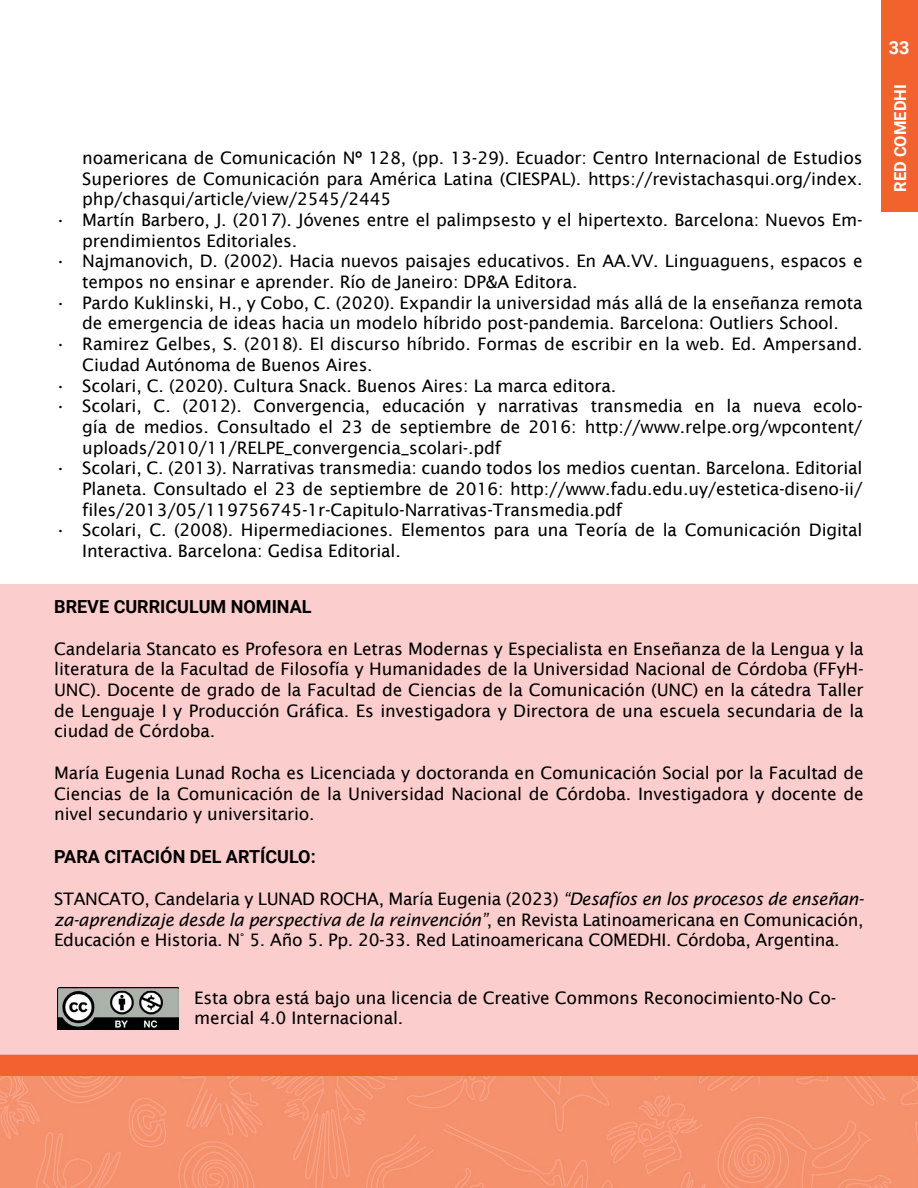
<style>
.page{position:relative;width:918px;height:1188px;background:#fff}
.page>*{position:absolute;margin:0;border:0;box-sizing:border-box;transform-origin:0 0}
.t1{font:700 18px "Roboto";color:#000}
.t2{font:700 18px "Roboto";color:#fff}
.t3{font:17.25px/20.7px "Lucida Sans";letter-spacing:-.01em;color:#000;text-align:justify}
.t4{font:700 16.5px "Roboto";color:#fff}
.s1{font-style:italic}
</style>
<div class="page">
<div style="left:881px;top:0;width:37px;height:212px;background:#f2622e"></div>
<div style="left:0;top:1055px;width:918px;height:22px;background:#f2622e"></div>
<img style="left:0;top:1077px;width:918px;height:111px">
<div style="left:0;top:584px;width:918px;height:471px;background:#fccdcd"></div>
<img style="left:58px;top:987px;width:120px;height:42px">
<p class="t3" style="left:82px;top:147px;width:782px">noamericana de Comunicación Nº 128, (pp. 13-29). Ecuador: Centro Internacional de Estudios Superiores de Comunicación para América Latina (CIESPAL). https://revistachasqui.org/index. php/chasqui/article/view/2545/2445</p>
<p class="t3" style="left:82px;top:209px;width:782px;text-indent:-27px">• Martín Barbero, J. (2017). Jóvenes entre el palimpsesto y el hipertexto. Barcelona: Nuevos Em&shy;prendimientos Editoriales.</p>
<p class="t3" style="left:82px;top:251px;width:782px;text-indent:-27px">• Najmanovich, D. (2002). Hacia nuevos paisajes educativos. En AA.VV. Linguaguens, espacos e tempos no ensinar e aprender. Río de Janeiro: DP&amp;A Editora.</p>
<p class="t3" style="left:55px;top:292px;width:809px;text-align:center">• Pardo Kuklinski, H., y Cobo, C. (2020). Expandir la universidad más allá de la enseñanza remota de emergencia de ideas hacia un modelo híbrido post-pandemia. Barcelona: Outliers School.</p>
<p class="t3" style="left:82px;top:334px;width:782px;text-indent:-27px">• Ramirez Gelbes, S. (2018). El discurso híbrido. Formas de escribir en la web. Ed. Ampersand.<br>Ciudad Autónoma de Buenos Aires.</p>
<p class="t3" style="left:55px;top:375px;width:562px">• Scolari, C. (2020). Cultura Snack. Buenos Aires: La marca editora.</p>
<p class="t3" style="left:82px;top:396px;width:782px;text-indent:-27px">• Scolari, C. (2012). Convergencia, educación y narrativas transmedia en la nueva ecolo&shy;gía de medios. Consultado el 23 de septiembre de 2016: http://www.relpe.org/wpcontent/ uploads/2010/11/RELPE_convergencia_scolari-.pdf</p>
<p class="t3" style="left:82px;top:458px;width:782px;text-indent:-27px">• Scolari, C. (2013). Narrativas transmedia: cuando todos los medios cuentan. Barcelona. Editorial Planeta. Consultado el 23 de septiembre de 2016: http://www.fadu.edu.uy/estetica-diseno-ii/ files/2013/05/119756745-1r-Capitulo-Narrativas-Transmedia.pdf</p>
<p class="t3" style="left:82px;top:520px;width:782px;text-indent:-27px">• Scolari, C. (2008). Hipermediaciones. Elementos para una Teoría de la Comunicación Digital<br>Interactiva. Barcelona: Gedisa Editorial.</p>
<p class="t1" style="left:54px;top:594px;width:259px">BREVE CURRICULUM NOMINAL</p>
<p class="t3" style="left:54px;top:638px;width:811px">Candelaria Stancato es Profesora en Letras Modernas y Especialista en Enseñanza de la Lengua y la literatura de la Facultad de Filosofía y Humanidades de la Universidad Nacional de Córdoba (FFyH-UNC). Docente de grado de la Facultad de Ciencias de la Comunicación (UNC) en la cátedra Taller de Lenguaje I y Producción Gráfica. Es investigadora y Directora de una escuela secundaria de la ciudad de Córdoba.</p>
<p class="t3" style="left:54px;top:762px;width:811px">María Eugenia Lunad Rocha es Licenciada y doctoranda en Comunicación Social por la Facultad de Ciencias de la Comunicación de la Universidad Nacional de Córdoba. Investigadora y docente de nivel secundario y universitario.</p>
<p class="t1" style="left:54px;top:844px;width:263px">PARA CITACIÓN DEL ARTÍCULO:</p>
<p class="t3" style="left:54px;top:888px;width:811px">STANCATO, Candelaria y LUNAD ROCHA, María Eugenia (2023) <span class="s1">“Desafíos en los procesos de enseñan&shy;za-aprendizaje desde la perspectiva de la reinvención”</span>, en Revista Latinoamericana en Comunicación, Educación e Historia. N° 5. Año 5. Pp. 20-33. Red Latinoamericana COMEDHI. Córdoba, Argentina.</p>
<p class="t3" style="left:194px;top:987px;width:644px">Esta obra está bajo una licencia de Creative Commons Reconocimiento-No Co&shy;mercial 4.0 Internacional.</p>
<p class="t2" style="left:889px;top:35px;width:22px">33</p>
<p class="t4" style="left:889px;top:192px;width:109px;rotate:-90deg">RED COMEDHI</p>
</div>
